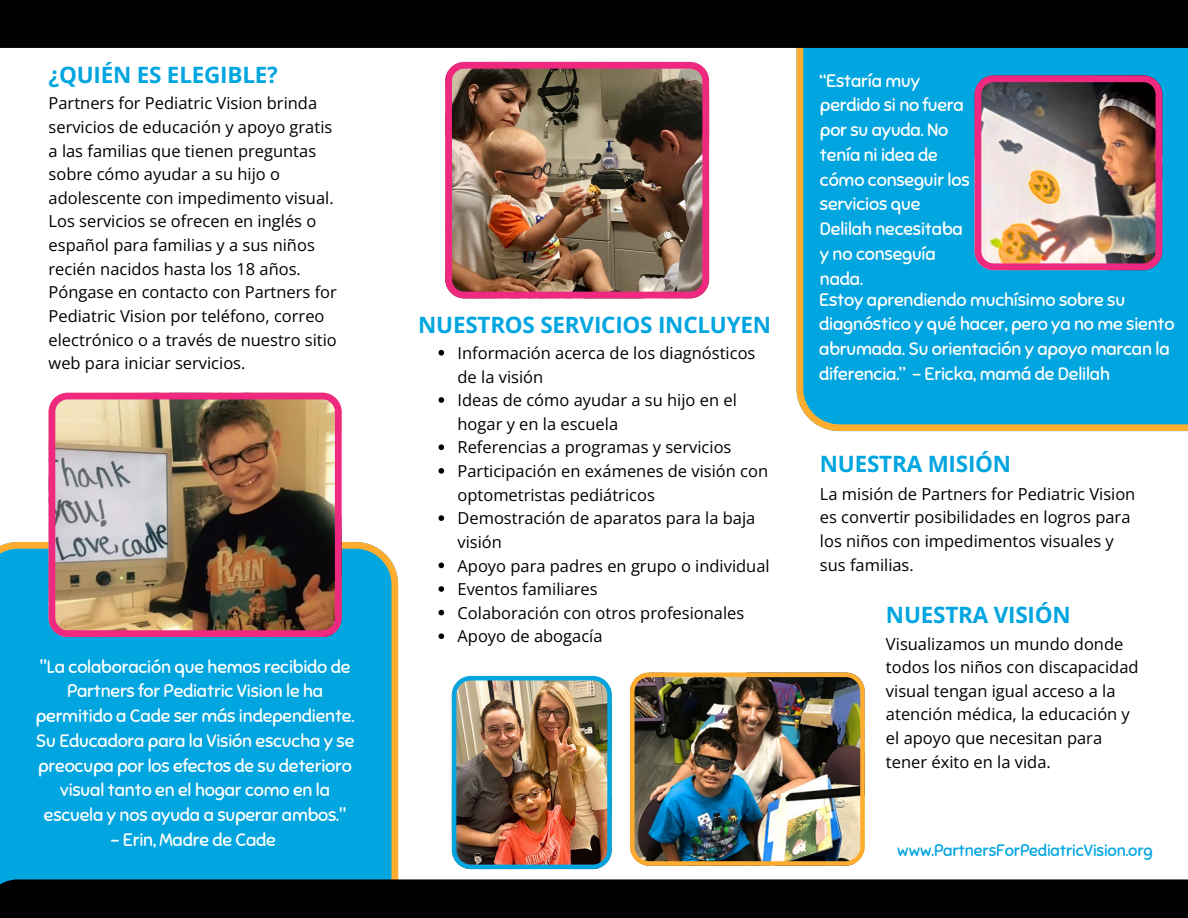
<style>
.page{position:relative;width:1188px;height:918px;background:#fff}
.page>*{position:absolute;margin:0;border:0;box-sizing:border-box;transform-origin:0 0}
.t1{font:700 22.5px "Open Sans";letter-spacing:-.01em;color:#01a5df}
.t2{font:18px/24.8px "Sniglet";letter-spacing:-.01em;color:#fff}
.t3{font:16.5px/23.7px "Open Sans";color:#000001}
.t4{font:16.5px "Sniglet";letter-spacing:-.01em;color:#01a5df}
</style>
<div class="page">
<div style="left:0;top:542px;width:398px;height:337px;background:#01a5df"></div>
<div style="left:0;top:879px;width:1188px;height:39px;background:#000"></div>
<div style="left:797px;top:48px;width:391px;height:383px;background:#01a5df"></div>
<div style="left:0;top:0;width:1188px;height:48px;background:#000"></div>
<img style="left:49px;top:393px;width:293px;height:244px">
<img style="left:445px;top:62px;width:264px;height:236px">
<svg style="left:439px;top:350px;width:5px;height:6px"></svg>
<svg style="left:439px;top:397px;width:5px;height:6px"></svg>
<svg style="left:439px;top:444px;width:5px;height:6px"></svg>
<svg style="left:439px;top:468px;width:5px;height:6px"></svg>
<svg style="left:439px;top:515px;width:5px;height:6px"></svg>
<svg style="left:439px;top:563px;width:5px;height:5px"></svg>
<svg style="left:439px;top:586px;width:5px;height:6px"></svg>
<svg style="left:439px;top:610px;width:5px;height:5px"></svg>
<svg style="left:439px;top:633px;width:5px;height:6px"></svg>
<img style="left:975px;top:75px;width:187px;height:195px">
<img style="left:452px;top:676px;width:160px;height:193px">
<img style="left:630px;top:673px;width:235px;height:193px">
<p class="t1" style="left:49px;top:59px;width:231px">¿QUIÉN ES ELEGIBLE?</p>
<h1 class="t3" style="left:49px;top:91px;width:290px">Partners for Pediatric Vision brinda servicios de educación y apoyo gratis a las familias que tienen preguntas sobre cómo ayudar a su hijo o adolescente con impedimento visual.<br>Los servicios se ofrecen en inglés o español para familias y a sus niños recién nacidos hasta los 18 años.<br>Póngase en contacto con Partners for Pediatric Vision por teléfono, correo electrónico o a través de nuestro sitio web para iniciar servicios.</h1>
<p class="t2" style="left:36px;top:654px;width:320px;text-align:center">"La colaboración que hemos recibido de Partners for Pediatric Vision le ha permitido a Cade ser más independiente.<br>Su Educadora para la Visión escucha y se preocupa por los efectos de su deterioro visual tanto en el hogar como en la escuela y nos ayuda a superar ambos."</p>
<p class="t2" style="left:111px;top:828px;width:166px">- Erin, Madre de Cade</p>
<p class="t1" style="left:418px;top:309px;width:355px">NUESTROS SERVICIOS INCLUYEN</p>
<p class="t3" style="left:458px;top:341px;width:299px">Información acerca de los diagnósticos de la visión</p>
<h1 class="t3" style="left:458px;top:388px;width:281px">Ideas de cómo ayudar a su hijo en el hogar y en la escuela</h1>
<p class="t3" style="left:458px;top:435px;width:275px">Referencias a programas y servicios</p>
<p class="t3" style="left:458px;top:459px;width:312px">Participación en exámenes de visión con optometristas pediátricos</p>
<h1 class="t3" style="left:458px;top:506px;width:299px">Demostración de aparatos para la baja visión</h1>
<p class="t3" style="left:458px;top:553px;width:314px">Apoyo para padres en grupo o individual</p>
<p class="t3" style="left:458px;top:577px;width:142px">Eventos familiares</p>
<p class="t3" style="left:458px;top:601px;width:288px">Colaboración con otros profesionales</p>
<p class="t3" style="left:458px;top:624px;width:147px">Apoyo de abogacía</p>
<p class="t2" style="left:820px;top:68px;width:151px">“Estaría muy perdido si no fuera por su ayuda. No tenía ni idea de cómo conseguir los servicios que<br>Delilah necesitaba y no conseguía nada.</p>
<p class="t2" style="left:819px;top:287px;width:357px">Estoy aprendiendo muchísimo sobre su diagnóstico y qué hacer, pero ya no me siento abrumada. Su orientación y apoyo marcan la diferencia.” - Ericka, mamá de Delilah</p>
<h1 class="t1" style="left:820px;top:448px;width:193px">NUESTRA MISIÓN</h1>
<p class="t3" style="left:820px;top:482px;width:317px">La misión de Partners for Pediatric Vision es convertir posibilidades en logros para los niños con impedimentos visuales y sus familias.</p>
<p class="t1" style="left:886px;top:599px;width:186px">NUESTRA VISIÓN</p>
<p class="t3" style="left:886px;top:631px;width:254px">Visualizamos un mundo donde todos los niños con discapacidad visual tengan igual acceso a la atención médica, la educación y el apoyo que necesitan para tener éxito en la vida.</p>
<p class="t4" style="left:897px;top:840px;width:257px">www.PartnersForPediatricVision.org</p>
</div>
